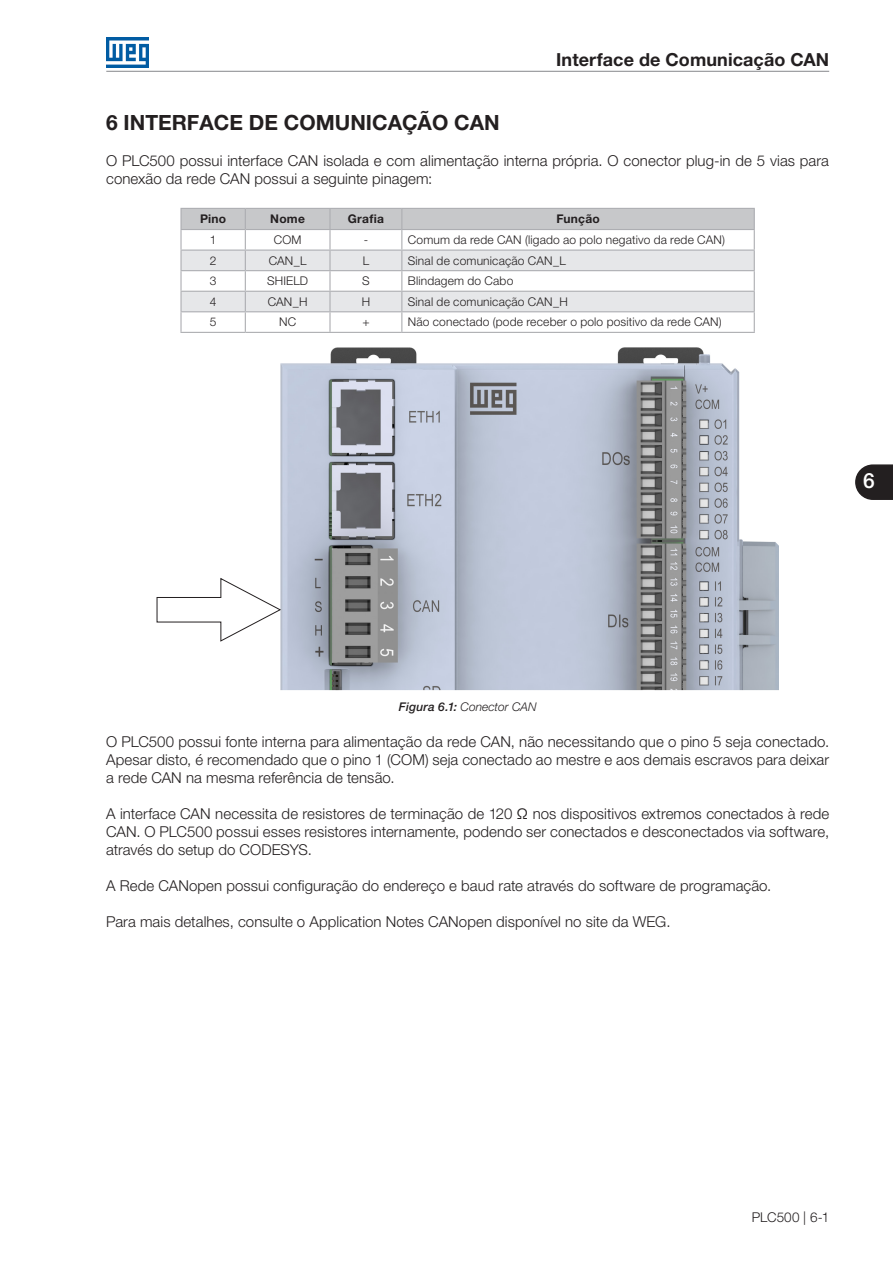
<style>
.page{position:relative;width:893px;height:1263px;background:#fff}
.page>*{position:absolute;margin:0;border:0;box-sizing:border-box;transform-origin:0 0}
.t1{font:700 21px "Helvetica Neue LT Pro";color:#231f20}
.t2{font:500 21px "Helvetica Neue LT Pro";color:#fff}
.t3{font:700 18px "Helvetica Neue LT Pro";letter-spacing:.005em;color:#231f20}
.Texto{font:300 15px/18px "Helvetica Neue LT Pro";letter-spacing:.005em;color:#231f20;text-align:justify}
.t4{font:300 13.5px "Helvetica Neue LT Pro";letter-spacing:.005em;color:#231f20}
.Miolo_-_Esquerda{font:300 12px "Helvetica Neue LT Pro";letter-spacing:.015em;color:#231f20}
.Miolo_-_Centro{font:300 12px "Helvetica Neue LT Pro";letter-spacing:.015em;color:#231f20}
.t5{font:italic 300 12px "Helvetica Neue LT Pro";color:#231f20}
.Cabeçalho_-_Centro{font:700 12px "Helvetica Neue LT Pro";letter-spacing:.025em;color:#231f20}
.Texto_Figuras_-_Cent{font:300 12px "Helvetica Neue LT Pro";color:#231f20}
.s1{font-weight:500}
</style>
<div class="page">
<hr style="left:106px;top:71px;width:723px;height:1px;background:#939598">
<img style="left:106px;top:38px;width:43px;height:29px">
<svg style="left:855px;top:464px;width:38px;height:36px"></svg>
<svg style="left:180px;top:208px;width:575px;height:124px"></svg>
<hr style="left:180px;top:332px;width:65px;height:1px;background:#adaeb2">
<hr style="left:245px;top:332px;width:85px;height:1px;background:#adaeb2">
<hr style="left:330px;top:332px;width:72px;height:1px;background:#adaeb2">
<hr style="left:402px;top:332px;width:353px;height:1px;background:#adaeb2">
<img style="left:280px;top:348px;width:499px;height:342px">
<svg style="left:156px;top:577px;width:126px;height:65px"></svg>
<p class="t3" style="left:556px;top:48px;width:274px">Interface de Comunicação CAN</p>
<p class="t1" style="left:106px;top:109px;width:395px">6 INTERFACE DE COMUNICAÇÃO CAN</p>
<p class="Texto" style="left:106px;top:151px;width:724px">O PLC500 possui interface CAN isolada e com alimentação interna própria. O conector plug-in de 5 vias para conexão da rede CAN possui a seguinte pinagem:</p>
<p class="Cabeçalho_-_Centro" style="left:200px;top:211px;width:28px">Pino</p>
<p class="Cabeçalho_-_Centro" style="left:270px;top:211px;width:36px">Nome</p>
<p class="Cabeçalho_-_Centro" style="left:348px;top:211px;width:38px">Grafia</p>
<p class="Cabeçalho_-_Centro" style="left:556px;top:211px;width:45px">Função</p>
<p class="Miolo_-_Centro" style="left:210px;top:232px;width:8px">1</p>
<p class="Miolo_-_Centro" style="left:274px;top:232px;width:29px">COM</p>
<p class="Texto_Figuras_-_Cent" style="left:364px;top:232px;width:6px">-</p>
<p class="Miolo_-_Esquerda" style="left:408px;top:232px;width:319px">Comum da rede CAN (ligado ao polo negativo da rede CAN)</p>
<p class="Miolo_-_Centro" style="left:210px;top:253px;width:8px">2</p>
<p class="Miolo_-_Centro" style="left:269px;top:253px;width:39px">CAN_L</p>
<p class="Texto_Figuras_-_Cent" style="left:363px;top:253px;width:8px">L</p>
<p class="Miolo_-_Esquerda" style="left:408px;top:253px;width:159px">Sinal de comunicação CAN_L</p>
<p class="Miolo_-_Centro" style="left:210px;top:274px;width:8px">3</p>
<p class="Miolo_-_Centro" style="left:267px;top:274px;width:43px">SHIELD</p>
<p class="Texto_Figuras_-_Cent" style="left:362px;top:274px;width:9px">S</p>
<p class="Miolo_-_Esquerda" style="left:408px;top:274px;width:107px">Blindagem do Cabo</p>
<p class="Miolo_-_Centro" style="left:210px;top:294px;width:8px">4</p>
<p class="Miolo_-_Centro" style="left:268px;top:294px;width:41px">CAN_H</p>
<p class="Texto_Figuras_-_Cent" style="left:362px;top:294px;width:10px">H</p>
<p class="Miolo_-_Esquerda" style="left:408px;top:294px;width:161px">Sinal de comunicação CAN_H</p>
<p class="Miolo_-_Centro" style="left:210px;top:315px;width:8px">5</p>
<p class="Miolo_-_Centro" style="left:279px;top:315px;width:19px">NC</p>
<p class="Texto_Figuras_-_Cent" style="left:362px;top:315px;width:9px">+</p>
<p class="Miolo_-_Esquerda" style="left:408px;top:315px;width:315px">Não conectado (pode receber o polo positivo da rede CAN)</p>
<h1 class="t2" style="left:863px;top:468px;width:13px">6</h1>
<p class="t5" style="left:399px;top:699px;width:139px"><span class="s1">Figura 6.1:</span> Conector CAN</p>
<p class="Texto" style="left:106px;top:732px;width:725px">O PLC500 possui fonte interna para alimentação da rede CAN, não necessitando que o pino 5 seja conectado.<br>Apesar disto, é recomendado que o pino 1 (COM) seja conectado ao mestre e aos demais escravos para deixar a rede CAN na mesma referência de tensão.</p>
<p class="Texto" style="left:106px;top:804px;width:725px">A interface CAN necessita de resistores de terminação de 120 Ω nos dispositivos extremos conectados à rede CAN. O PLC500 possui esses resistores internamente, podendo ser conectados e desconectados via software, através do setup do CODESYS.</p>
<p class="Texto" style="left:106px;top:876px;width:667px">A Rede CANopen possui configuração do endereço e baud rate através do software de programação.</p>
<p class="Texto" style="left:106px;top:912px;width:566px">Para mais detalhes, consulte o Application Notes CANopen disponível no site da WEG.</p>
<p class="t4" style="left:752px;top:1208px;width:79px">PLC500 | 6-1</p>
</div>
